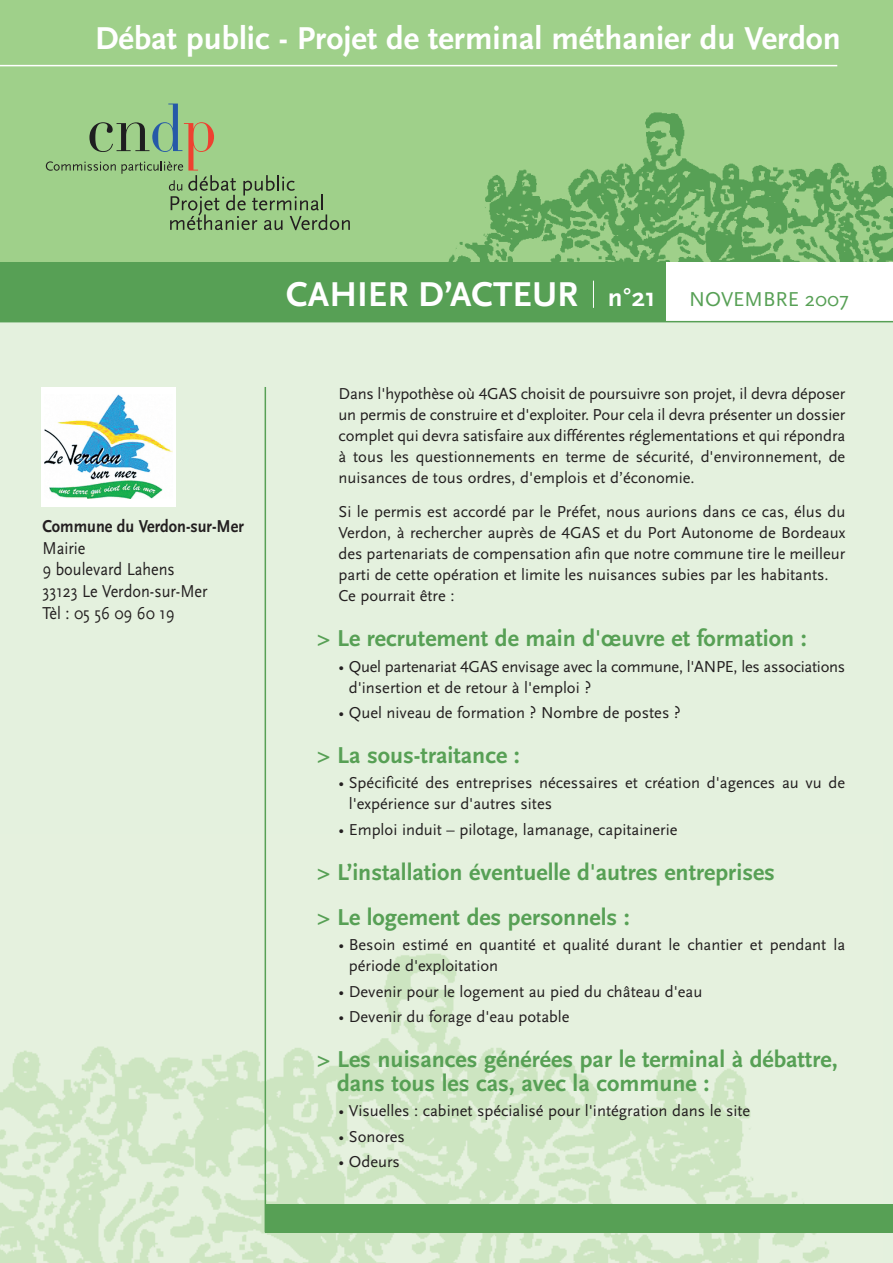
<style>
.page{position:relative;width:893px;height:1263px;background:#fff}
.page>*{position:absolute;margin:0;border:0;box-sizing:border-box;transform-origin:0 0}
.t1{font:700 36px "Scala Sans";color:#fff}
.t2{font:700 33px "Scala Sans";color:#fff}
.t3{font:700 24px/45.3px "Scala Sans";color:#57a055}
.t4{font:18px/21.6px "Scala Sans";color:#231f20;scale:.9 1}
.t5{font:700 18px "Scala Sans";color:#231f20;scale:.9 1}
.t6{font:16.5px/21px "Scala Sans";color:#231f20}
.s1{font-size:27px}
.s2{font-weight:400;font-size:21px;color:#57a055}
</style>
<div class="page">
<div style="left:0;top:311px;width:893px;height:952px;background:#e4f1de"></div>
<div style="left:0;top:0;width:893px;height:264px;background:#9fd08a"></div>
<img style="left:413px;top:64px;width:480px;height:198px">
<div style="left:0;top:262px;width:884px;height:60px;background:#57a055"></div>
<div style="left:666px;top:262px;width:227px;height:60px;background:#fff"></div>
<img style="left:0;top:834px;width:883px;height:429px">
<div style="left:266px;top:1204px;width:627px;height:28px;background:#57a055"></div>
<hr style="left:265px;top:387px;width:1px;height:845px;background:#57a055">
<svg style="left:593px;top:281px;width:1px;height:27px"></svg>
<hr style="left:0;top:321px;width:893px;height:1px;background:#57a055">
<svg style="left:46px;top:104px;width:304px;height:126px"></svg>
<hr style="left:0;top:65px;width:837px;height:1px;background:#fff">
<div style="left:41px;top:387px;width:135px;height:119px;background:#fff"></div>
<img style="left:45px;top:395px;width:128px;height:103px">
<h2 class="t2" style="left:95px;top:25px;width:747px">Débat public - Projet de terminal méthanier du Verdon</h2>
<p class="t5" style="left:43px;top:519px;width:225px">Commune du Verdon-sur-Mer</p>
<p class="t4" style="left:43px;top:539px;width:185px">Mairie<br>9 boulevard Lahens<br>33123 Le Verdon-sur-Mer<br>Tèl : 05 56 09 60 19</p>
<h1 class="t1" style="left:286px;top:279px;width:564px">CAHIER D’ACTEUR <span class="s1">n°21</span> <span class="s2">NOVEMBRE 2007</span></h1>
<p class="t6" style="left:339px;top:385px;width:508px;text-align:justify">Dans l'hypothèse où 4GAS choisit de poursuivre son projet, il devra déposer un permis de construire et d'exploiter. Pour cela il devra présenter un dossier complet qui devra satisfaire aux différentes réglementations et qui répondra à tous les questionnements en terme de sécurité, d'environnement, de nuisances de tous ordres, d'emplois et d’économie.</p>
<p class="t6" style="left:339px;top:503px;width:508px">Si le permis est accordé par le Préfet, nous aurions dans ce cas, élus du Verdon, à rechercher auprès de 4GAS et du Port Autonome de Bordeaux des partenariats de compensation afin que notre commune tire le meilleur parti de cette opération et limite les nuisances subies par les habitants.<br>Ce pourrait être :</p>
<h3 class="t3" style="left:317px;top:618px;width:491px">&gt; Le recrutement de main d'œuvre et formation :</h3>
<p class="t6" style="left:349px;top:657px;width:498px;text-indent:-10px">• Quel partenariat 4GAS envisage avec la commune, l'ANPE, les associations d'insertion et de retour à l'emploi ?</p>
<p class="t6" style="left:339px;top:703px;width:344px">• Quel niveau de formation ? Nombre de postes ?</p>
<h3 class="t3" style="left:317px;top:735px;width:204px">&gt; La sous-traitance :</h3>
<p class="t6" style="left:349px;top:774px;width:498px;text-indent:-10px">• Spécificité des entreprises nécessaires et création d'agences au vu de l'expérience sur d'autres sites</p>
<p class="t6" style="left:339px;top:820px;width:340px">• Emploi induit – pilotage, lamanage, capitainerie</p>
<h3 class="t3" style="left:317px;top:851px;width:459px">&gt; L’installation éventuelle d'autres entreprises &gt; Le logement des personnels :</h3>
<p class="t6" style="left:349px;top:936px;width:498px;text-indent:-10px">• Besoin estimé en quantité et qualité durant le chantier et pendant la période d'exploitation</p>
<p class="t6" style="left:339px;top:982px;width:365px">• Devenir pour le logement au pied du château d'eau</p>
<p class="t6" style="left:339px;top:1007px;width:233px">• Devenir du forage d'eau potable</p>
<h3 class="t3" style="left:337px;top:1049px;width:502px;line-height:24px;text-indent:-20px">&gt; Les nuisances générées par le terminal à débattre, dans tous les cas, avec la commune :</h3>
<p class="t6" style="left:339px;top:1102px;width:413px">• Visuelles : cabinet spécialisé pour l'intégration dans le site</p>
<p class="t6" style="left:339px;top:1127px;width:68px">• Sonores</p>
<p class="t6" style="left:339px;top:1152px;width:63px">• Odeurs</p>
</div>
